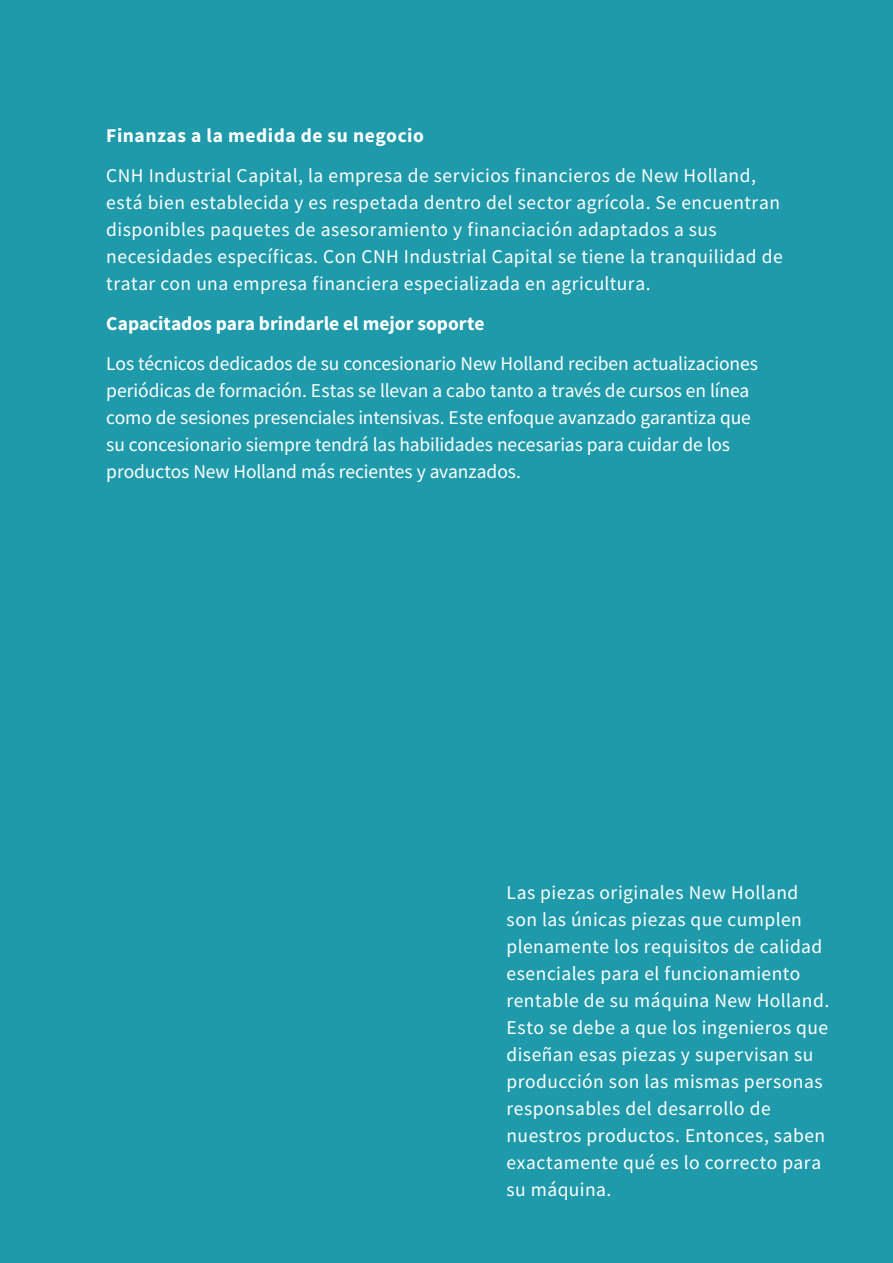
<style>
.page{position:relative;width:893px;height:1263px;background:#1e9aab}
.page>*{position:absolute;margin:0;border:0;box-sizing:border-box;transform-origin:0 0}
.t1{font:19.5px/27px "Source Sans Pro";letter-spacing:.02em;color:#fff}
.t2{font:19.5px/27px "Source Sans Pro";letter-spacing:-.005em;color:#fff}
.t3{font:700 19.5px "Source Sans Pro";color:#fff}
.t4{font:700 19.5px "Source Sans Pro";letter-spacing:.03em;color:#fff}
</style>
<div class="page">
<p class="t4" style="left:106px;top:123px;width:319px">Finanzas a la medida de su negocio</p>
<p class="t1" style="left:106px;top:162px;width:678px">CNH Industrial Capital, la empresa de servicios financieros de New Holland, está bien establecida y es respetada dentro del sector agrícola. Se encuentran disponibles paquetes de asesoramiento y financiación adaptados a sus necesidades específicas. Con CNH Industrial Capital se tiene la tranquilidad de tratar con una empresa financiera especializada en agricultura.</p>
<p class="t3" style="left:106px;top:310px;width:380px">Capacitados para brindarle el mejor soporte</p>
<p class="t2" style="left:106px;top:349px;width:653px">Los técnicos dedicados de su concesionario New Holland reciben actualizaciones periódicas de formación. Estas se llevan a cabo tanto a través de cursos en línea como de sesiones presenciales intensivas. Este enfoque avanzado garantiza que su concesionario siempre tendrá las habilidades necesarias para cuidar de los productos New Holland más recientes y avanzados.</p>
<p class="t1" style="left:506px;top:879px;width:324px">Las piezas originales New Holland son las únicas piezas que cumplen plenamente los requisitos de calidad esenciales para el funcionamiento rentable de su máquina New Holland.<br>Esto se debe a que los ingenieros que diseñan esas piezas y supervisan su producción son las mismas personas responsables del desarrollo de nuestros productos. Entonces, saben exactamente qué es lo correcto para su máquina.</p>
</div>
